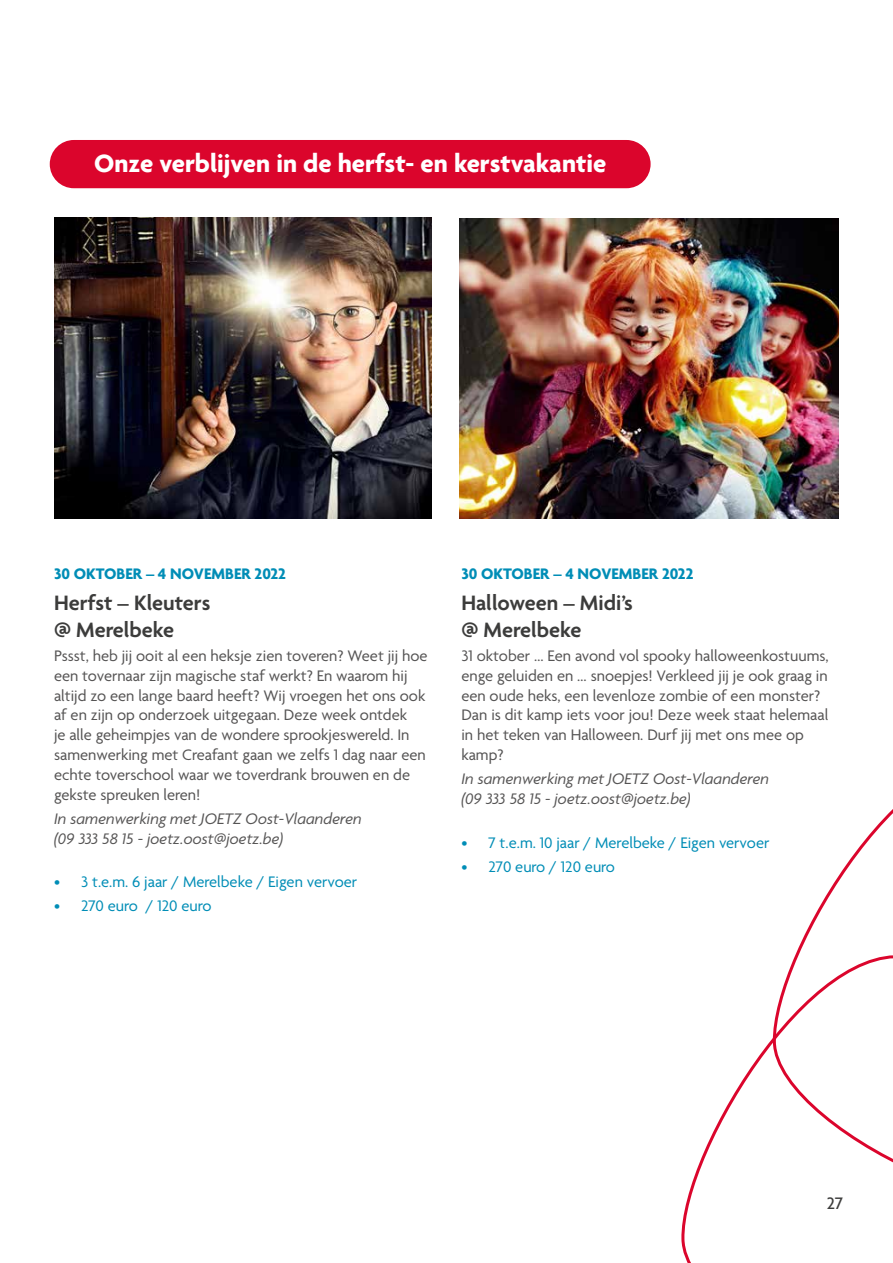
<style>
.page{position:relative;width:893px;height:1263px;background:#fff}
.page>*{position:absolute;margin:0;border:0;box-sizing:border-box;transform-origin:0 0}
.t1{font:700 27px "Agenda";color:#fff}
.t2{font:600 22.5px/27px "Agenda";color:#3c3c3b}
.t3{font:500 18px "Agenda";color:#3c3c3b}
.t4{font:16.5px/19.8px "Agenda";color:#555454}
.t5{font:italic 16.5px/19.8px "Agenda";color:#555454}
.t6{font:16.5px "Agenda";color:#008db6}
.t7{font:700 16.5px "Agenda";color:#008db6}
</style>
<div class="page">
<div style="left:50px;top:140px;width:601px;height:48px;background:#db052c;border-radius:24px"></div>
<img style="left:54px;top:218px;width:378px;height:301px">
<img style="left:459px;top:219px;width:380px;height:300px">
<svg style="left:681px;top:1040px;width:90px;height:223px"></svg>
<svg style="left:771px;top:809px;width:122px;height:354px"></svg>
<h1 class="t1" style="left:94px;top:149px;width:514px">Onze verblijven in de herfst- en kerstvakantie</h1>
<p class="t7" style="left:54px;top:564px;width:234px">30 OKTOBER – 4 NOVEMBER 2022</p>
<h2 class="t2" style="left:54px;top:591px;width:158px">Herfst – Kleuters @ Merelbeke</h2>
<p class="t4" style="left:54px;top:647px;width:375px">Pssst, heb jij ooit al een heksje zien toveren? Weet jij hoe een tovernaar zijn magische staf werkt? En waarom hij altijd zo een lange baard heeft? Wij vroegen het ons ook af en zijn op onderzoek uitgegaan. Deze week ontdek<br>je alle geheimpjes van de wondere sprookjeswereld. In samenwerking met Creafant gaan we zelfs 1 dag naar een echte toverschool waar we toverdrank brouwen en de gekste spreuken leren!</p>
<p class="t5" style="left:54px;top:808px;width:309px">In samenwerking met JOETZ Oost-Vlaanderen (09 333 58 15 - joetz.oost@joetz.be)</p>
<p class="t6" style="left:54px;top:873px;width:305px">• 3 t.e.m. 6 jaar / Merelbeke / Eigen vervoer</p>
<p class="t6" style="left:54px;top:897px;width:159px">• 270 euro / 120 euro</p>
<p class="t7" style="left:461px;top:565px;width:234px">30 OKTOBER – 4 NOVEMBER 2022</p>
<h2 class="t2" style="left:461px;top:591px;width:173px">Halloween – Midi’s @ Merelbeke</h2>
<p class="t4" style="left:461px;top:647px;width:369px">31 oktober … Een avond vol spooky halloweenkostuums, enge geluiden en … snoepjes! Verkleed jij je ook graag in een oude heks, een levenloze zombie of een monster?<br>Dan is dit kamp iets voor jou! Deze week staat helemaal in het teken van Halloween. Durf jij met ons mee op kamp?</p>
<p class="t5" style="left:461px;top:769px;width:309px">In samenwerking met JOETZ Oost-Vlaanderen (09 333 58 15 - joetz.oost@joetz.be)</p>
<p class="t6" style="left:461px;top:834px;width:309px">• 7 t.e.m. 10 jaar / Merelbeke / Eigen vervoer</p>
<p class="t6" style="left:461px;top:858px;width:155px">• 270 euro / 120 euro</p>
<p class="t3" style="left:827px;top:1193px;width:18px">27</p>
</div>
